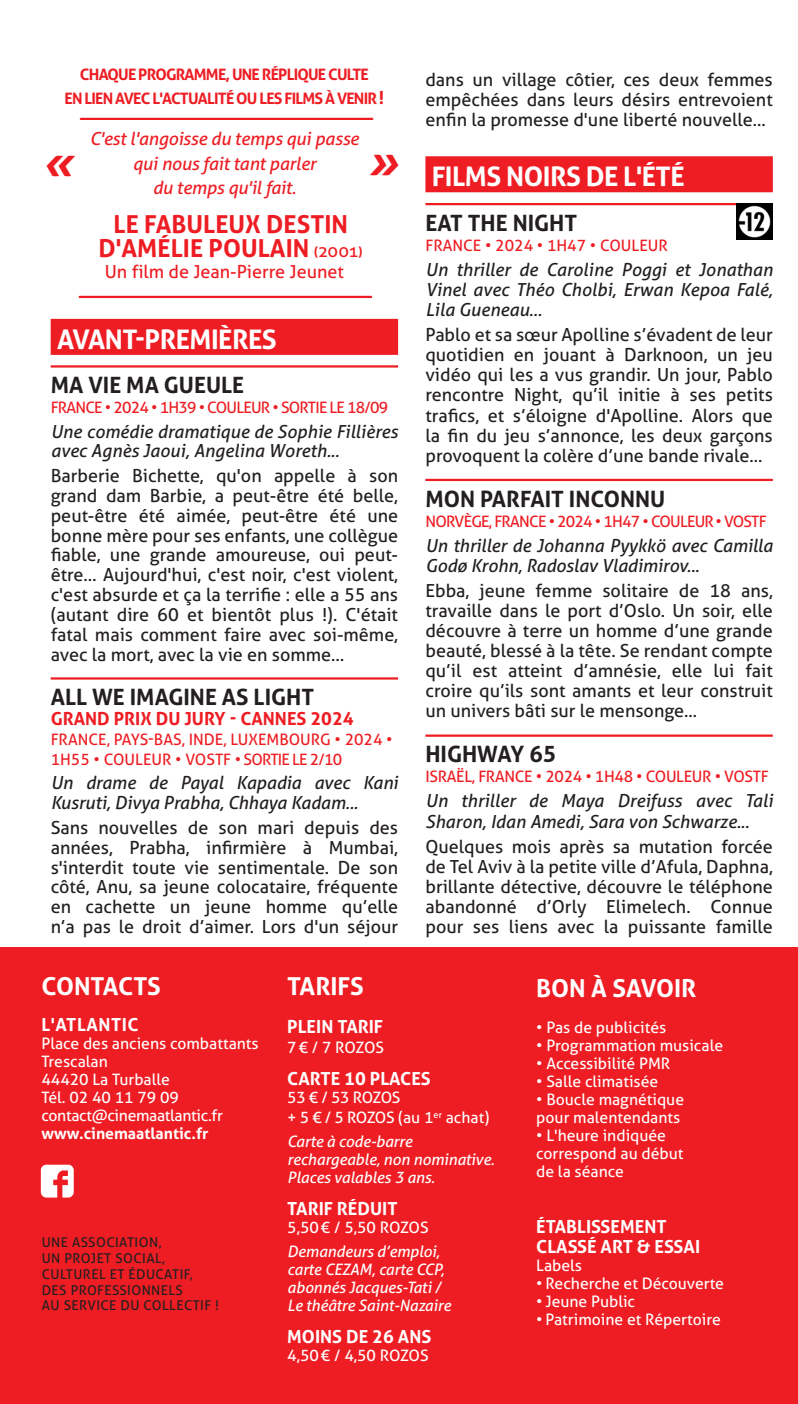
<style>
.page{position:relative;width:798px;height:1404px;background:#fff}
.page>*{position:absolute;margin:0;border:0;box-sizing:border-box;transform-origin:0 0}
.t1{font:italic 700 45px "Aller";color:#ee1d23}
.t2{font:700 27px "Aller";letter-spacing:-.02em;color:#fff}
.t3{font:700 24.75px/24.8px "Aller";color:#ee1d23;text-align:center}
.t4{font:700 24.75px "Aller";color:#fff}
.t5{font:700 22.5px "Aller";color:#231f20}
.t6{font:18px/20px "Aller";color:#231f20;text-align:justify}
.t7{font:italic 18px/20px "Aller";color:#231f20}
.t8{font:700 18px/20.2px "Aller";color:#fff}
.t9{font:italic 18px/24.8px "Aller";letter-spacing:-.01em;color:#ee1d23;text-align:center}
.t10{font:700 18px "Aller";color:#ee1d23}
.t11{font:18px "Aller";color:#ee1d23}
.t12{font:15.75px/18px "Aller";color:#fff}
.t13{font:italic 15.75px/18px "Aller";letter-spacing:-.01em;color:#fff}
.t14{font:15.75px/19.8px "Aller";color:#ee1d23}
.t15{font:15.75px "Aller";letter-spacing:-.05em;color:#ee1d23}
.t16{font:700 15.75px "Aller";letter-spacing:-.05em;color:#ee1d23}
.t17{font:15.75px "Aller";letter-spacing:-.025em;color:#ee1d23}
.t18{font:700 15.75px "Aller";color:#fff}
.t19{font:13.5px/15.8px "Aller";letter-spacing:.03em;color:#231f20}
.s1{font-size:18px}
.s2{font-weight:400;font-size:18px}
</style>
<div class="page">
<div style="left:0;top:947px;width:797px;height:456px;background:#ee1d23"></div>
<div style="left:51px;top:319px;width:347px;height:36px;background:#ee1d23"></div>
<hr style="left:51px;top:365px;width:347px;height:2px;background:#ee1d23">
<hr style="left:51px;top:677px;width:347px;height:2px;background:#ee1d23">
<div style="left:425px;top:156px;width:347px;height:36px;background:#ee1d23"></div>
<hr style="left:425px;top:203px;width:347px;height:2px;background:#ee1d23">
<hr style="left:425px;top:479px;width:347px;height:2px;background:#ee1d23">
<hr style="left:425px;top:734px;width:347px;height:2px;background:#ee1d23">
<img style="left:736px;top:204px;width:36px;height:36px">
<svg style="left:41px;top:1164px;width:33px;height:33px"></svg>
<hr style="left:80px;top:296px;width:291px;height:2px;background:#ee1d23">
<hr style="left:81px;top:118px;width:291px;height:2px;background:#ee1d23">
<p class="t16" style="left:80px;top:65px;width:69px">CHAQUE PROGRAMME</p>
<p class="t16" style="left:225px;top:65px;width:17px">, UNE</p>
<p class="t16" style="left:262px;top:65px;width:76px">RÉPLIQUE CULTE</p>
<p class="t16" style="left:64px;top:89px;width:28px">EN LIEN</p>
<p class="t16" style="left:115px;top:89px;width:56px">AVEC L'ACTUALIT</p>
<p class="t16" style="left:226px;top:89px;width:160px">É OU LES FILMS À VENIR <span class="s1">!</span></p>
<p class="t9" style="left:90px;top:126px;width:270px">C'est l'angoisse du temps qui passe qui nous fait tant parler<br>du temps qu'il fait.</p>
<h3 class="t3" style="left:98px;top:211px;width:266px">LE FABULEUX DESTIN<br>D'AMÉLIE POULAIN <span class="s2">(2001)</span></h3>
<p class="t11" style="left:105px;top:260px;width:240px">Un film de Jean-Pierre Jeunet</p>
<h1 class="t1" style="left:43px;top:134px;width:31px">«</h1>
<h1 class="t1" style="left:368px;top:133px;width:31px">»</h1>
<h2 class="t2" style="left:57px;top:322px;width:221px">AVANT-PREMIÈRES</h2>
<p class="t5" style="left:51px;top:371px;width:128px">MA VIEMA GUEULE</p>
<p class="t15" style="left:51px;top:397px;width:339px">FRANCE • 2024 • 1H39 • couleur • sortie le 18/09</p>
<p class="t7" style="left:51px;top:421px;width:349px">Une comédie dramatique de Sophie Fillières avec Agnès Jaoui, Angelina Woreth...</p>
<p class="t6" style="left:51px;top:466px;width:349px">Barberie Bichette, qu'on appelle à son grand dam Barbie, a peut-être été belle, peut-être été aimée, peut-être été une bonne mère pour ses enfants, une collègue fiable, une grande amoureuse, oui peut&shy;être… Aujourd'hui, c'est noir, c'est violent, c'est absurde et ça la terrifie : elle a 55 ans (autant dire 60 et bientôt plus !). C'était fatal mais comment faire avec soi-même, avec la mort, avec la vie en somme…</p>
<p class="t5" style="left:51px;top:683px;width:13px">ALL</p>
<p class="t5" style="left:92px;top:683px;width:51px">WE IMAGINE</p>
<p class="t5" style="left:222px;top:683px;width:90px">ASLIGHT</p>
<p class="t10" style="left:51px;top:707px;width:24px">GRAN</p>
<p class="t10" style="left:97px;top:707px;width:258px">D PRIX DU JURY - CANNES 2024</p>
<p class="t14" style="left:51px;top:729px;width:249px">FRANCE, PAYS-BAS, I NDE, LUXEMBOUR</p>
<p class="t14" style="left:51px;top:729px;width:343px;text-indent:269px">G • 2024 •<br>1H55 • couleur • vostf • sortie le 2/10</p>
<p class="t7" style="left:51px;top:772px;width:349px">Un drame de Payal Kapadia avec Kani<br>Kusruti, Divya Prabha, Chhaya Kadam...</p>
<p class="t6" style="left:51px;top:817px;width:349px">Sans nouvelles de son mari depuis des années, Prabha, infirmière à Mumbai, s'interdit toute vie sentimentale. De son côté, Anu, sa jeune colocataire, fréquente en cachette un jeune homme qu’elle n’a pas le droit d’aimer. Lors d'un séjour</p>
<p class="t6" style="left:425px;top:70px;width:349px">dans un village côtier, ces deux femmes empêchées dans leurs désirs entrevoient enfin la promesse d'une liberté nouvelle...</p>
<h2 class="t2" style="left:431px;top:160px;width:15px">FILMS</h2>
<h2 class="t2" style="left:506px;top:160px;width:16px">NOIRS</h2>
<h2 class="t2" style="left:585px;top:160px;width:100px">DE L'ÉTÉ</h2>
<p class="t5" style="left:425px;top:209px;width:13px">EAT</p>
<p class="t5" style="left:467px;top:209px;width:107px">THE NIGHT</p>
<p class="t14" style="left:425px;top:235px;width:244px">FRANCE • 2024 • 1H47 • couleur</p>
<p class="t7" style="left:425px;top:259px;width:349px;text-align:justify">Un thriller de Caroline Poggi et Jonathan Vinel avec Théo Cholbi, Erwan Kepoa Falé, Lila Gueneau...</p>
<p class="t6" style="left:425px;top:325px;width:349px">Pablo et sa sœur Apolline s’évadent de leur quotidien en jouant à Darknoon, un jeu vidéo qui les a vus grandir. U n jour, Pablo rencontre Night, qu’il initie à ses petits trafics, et s’éloigne d'Apolline. Alors que la fin du jeu s’annonce, les deux garçons provoquent la colère d’une bande rivale...</p>
<p class="t5" style="left:425px;top:484px;width:17px">MON</p>
<p class="t5" style="left:480px;top:484px;width:13px">PARFAIT</p>
<p class="t5" style="left:568px;top:484px;width:15px">INCONNU</p>
<p class="t15" style="left:425px;top:511px;width:340px">NORVÈGE, FRance • 2024 • 1H47 • couleur • vostf</p>
<p class="t7" style="left:425px;top:535px;width:349px">Un thriller de Johanna Pyykkö avec Camilla<br>Godø Krohn, Radoslav Vladimirov...</p>
<p class="t6" style="left:425px;top:580px;width:349px">Ebba, jeune femme solitaire de 18 ans, travaille dans le port d’Oslo. U n soir, elle découvre à terre un homme d’une grande beauté, blessé à la tête. Se rendant compte qu’il est atteint d’amnésie, elle lui fait croire qu’ils sont amants et leur construit un univers bâti sur le mensonge...</p>
<p class="t5" style="left:425px;top:740px;width:132px">HIGHWAY 65</p>
<p class="t17" style="left:425px;top:767px;width:343px">ISRAËL, FRANCE • 2024 • 1h48 • couleur • vostf</p>
<p class="t7" style="left:425px;top:790px;width:349px">Un thriller de Maya Dreifuss avec Tali<br>Sharon, Idan Amedi, Sara von Schwarze...</p>
<p class="t6" style="left:425px;top:836px;width:349px">Quelques mois après sa mutation forcée de Tel Aviv à la petite ville d’Afula, Daphna, brillante détective, découvre le téléphone abandonné d’Orly Elimelech. Connue pour ses liens avec la puissante famille</p>
<h3 class="t4" style="left:41px;top:971px;width:121px">CONTACTS</h3>
<p class="t8" style="left:41px;top:1014px;width:36px">L'ATLANTIC</p>
<p class="t12" style="left:41px;top:1034px;width:219px">Place des anciens combattants<br>Trescalan<br>44420 La Turballe<br>Tél. 02 40 11 79 09 contact@cinemaatlantic.fr</p>
<p class="t18" style="left:41px;top:1123px;width:168px">WWW.CINEMAATLANTIC.FR</p>
<p class="t19" style="left:42px;top:1234px;width:179px">U Ne association,<br>U N projet sociaL, culturel eT Éducatif,<br>DES professionn els<br>au service du collectif !</p>
<h3 class="t4" style="left:287px;top:970px;width:78px">TARIFS</h3>
<p class="t8" style="left:287px;top:1016px;width:20px">PLEIN</p>
<p class="t8" style="left:337px;top:1016px;width:10px">TARIF</p>
<p class="t12" style="left:287px;top:1038px;width:87px">7€ / 7 ROZOS</p>
<p class="t8" style="left:287px;top:1067px;width:145px">CARTE 10 PLACES</p>
<p class="t12" style="left:287px;top:1086px;width:203px;line-height:20.2px">53 € / 53 ROZOS<br>+ 5 € / 5 ROZOS (au 1<sup>er</sup> achat)</p>
<p class="t13" style="left:287px;top:1132px;width:208px">Carte à code-barre rechargeable, non nominative.<br>Places valables 3 ans.</p>
<p class="t8" style="left:287px;top:1198px;width:19px">TARIF</p>
<p class="t8" style="left:337px;top:1198px;width:32px">RÉDUIT</p>
<p class="t12" style="left:287px;top:1218px;width:132px">5,50€ / 5,50 ROZOS</p>
<p class="t13" style="left:287px;top:1242px;width:165px">Demandeurs d’emploi, carte CEZAM, carte CCP, abonnés Jacques-Tati /<br>Le théâtre Saint-Nazaire</p>
<p class="t8" style="left:287px;top:1325px;width:145px">MOINS DE 26 ANS</p>
<p class="t12" style="left:287px;top:1345px;width:132px">4,50€ / 4,50 ROZOS</p>
<h3 class="t4" style="left:536px;top:972px;width:17px">BON</h3>
<h3 class="t4" style="left:591px;top:972px;width:79px">ÀSAVOIR</h3>
<p class="t12" style="left:536px;top:1017px;width:132px">• Pas de publicités</p>
<p class="t12" style="left:536px;top:1035px;width:188px">• Programmation musicale</p>
<p class="t12" style="left:536px;top:1053px;width:134px">• Accessibilité PMR</p>
<p class="t12" style="left:536px;top:1071px;width:123px">• Salle climatisée</p>
<p class="t12" style="left:536px;top:1089px;width:149px">• Boucle magnétique pour malentendants</p>
<p class="t12" style="left:536px;top:1125px;width:149px">• L'heure indiquée correspond au début de la séance</p>
<p class="t8" style="left:536px;top:1216px;width:165px">ÉTABLISSEMENT<br>CLASSÉ ART &amp; ESSAI</p>
<p class="t12" style="left:536px;top:1256px;width:47px">Labels</p>
<p class="t12" style="left:536px;top:1274px;width:189px">• Recherche et Découverte</p>
<p class="t12" style="left:536px;top:1292px;width:100px">• Jeune Public</p>
<p class="t12" style="left:536px;top:1310px;width:186px">• Patrimoine et Répertoire</p>
</div>
